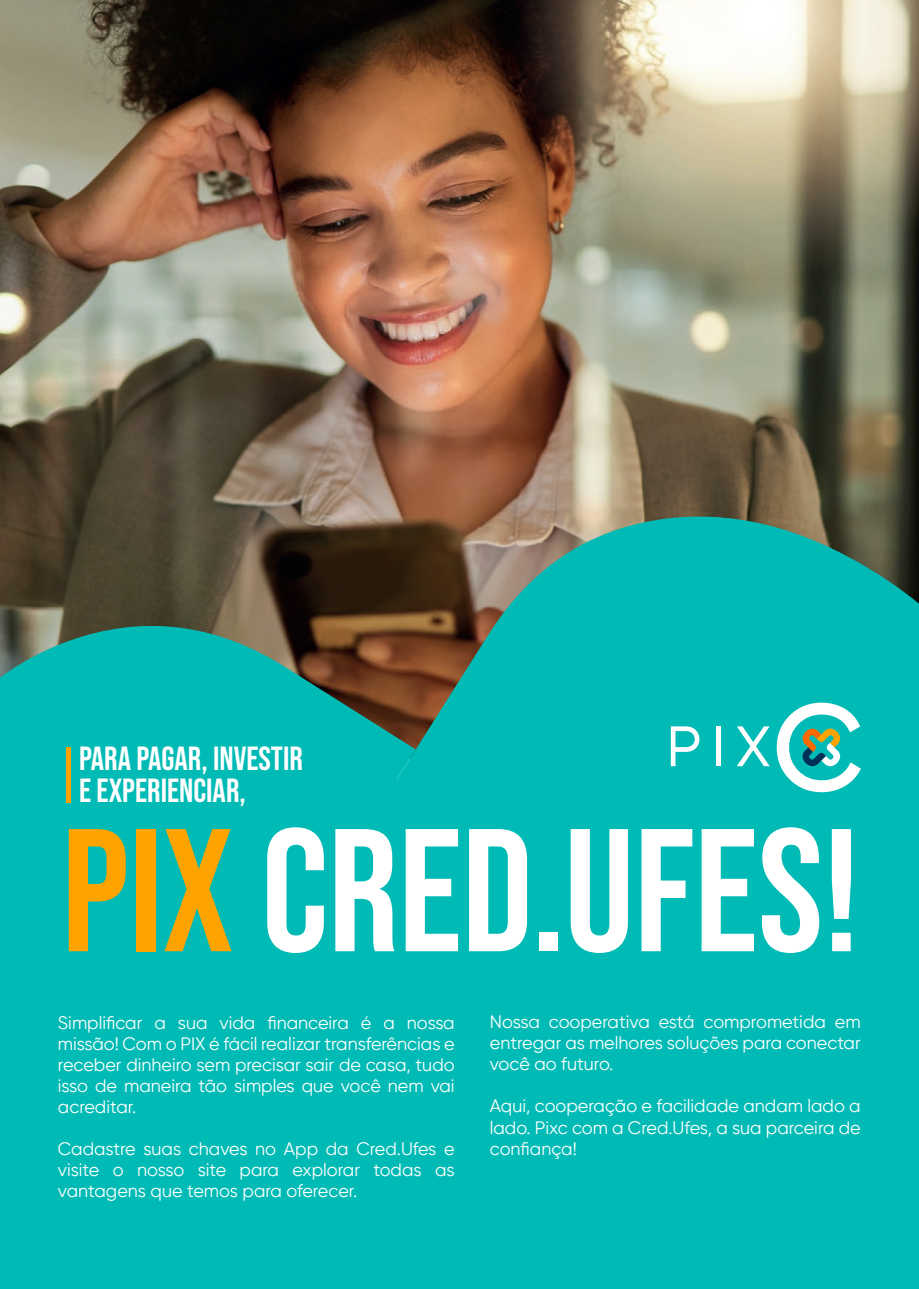
<style>
.page{position:relative;width:919px;height:1289px;background:#fff}
.page>*{position:absolute;margin:0;border:0;box-sizing:border-box;transform-origin:0 0}
.t1{font:174.45px "Bebas Neue";color:#fff}
.t2{font:56.25px "Uni Sans";color:#fff}
.t3{font:33.3px/31.3px "Bebas Neue";color:#fff}
.t4{font:18px/21px "Gilroy";color:#fff;text-align:justify}
.s1{color:#ffa300}
</style>
<div class="page">
<img style="left:0;top:0;width:918px;height:615px">
<svg style="left:304px;top:508px;width:614px;height:271px;background:#22978c"></svg>
<svg style="left:95px;top:615px;width:321px;height:164px;background:#20978a"></svg>
<div style="left:0;top:779px;width:918px;height:509px;background:#00bbb5"></div>
<div style="left:591px;top:709px;width:235px;height:172px;background:#00bbb5"></div>
<svg style="left:776px;top:702px;width:84px;height:90px"></svg>
<img style="left:0;top:285px;width:95px;height:518px">
<h3 class="t3" style="left:79px;top:742px;width:225px">PARA PAGAR, INVESTIR<br>E EXPERIENCIAR,</h3>
<h2 class="t2" style="left:666px;top:714px;width:105px">PIX</h2>
<h1 class="t1" style="left:62px;top:792px;width:799px"><span class="s1">PIX</span> CRED.UFES!</h1>
<p class="t4" style="left:58px;top:1011px;width:398px">Simplificar a sua vida financeira é a nossa missão! Com o PIX é fácil realizar transferências e receber dinheiro sem precisar sair de casa, tudo isso de maneira tão simples que você nem vai acreditar.</p>
<p class="t4" style="left:58px;top:1137px;width:398px">Cadastre suas chaves no App da Cred.Ufes e visite o nosso site para explorar todas as vantagens que temos para oferecer.</p>
<p class="t4" style="left:490px;top:1011px;width:372px">Nossa cooperativa está comprometida em entregar as melhores soluções para conectar você ao futuro.</p>
<p class="t4" style="left:490px;top:1095px;width:372px">Aqui, cooperação e facilidade andam lado a lado. Pixc com a Cred.Ufes, a sua parceira de confiança!</p>
</div>
